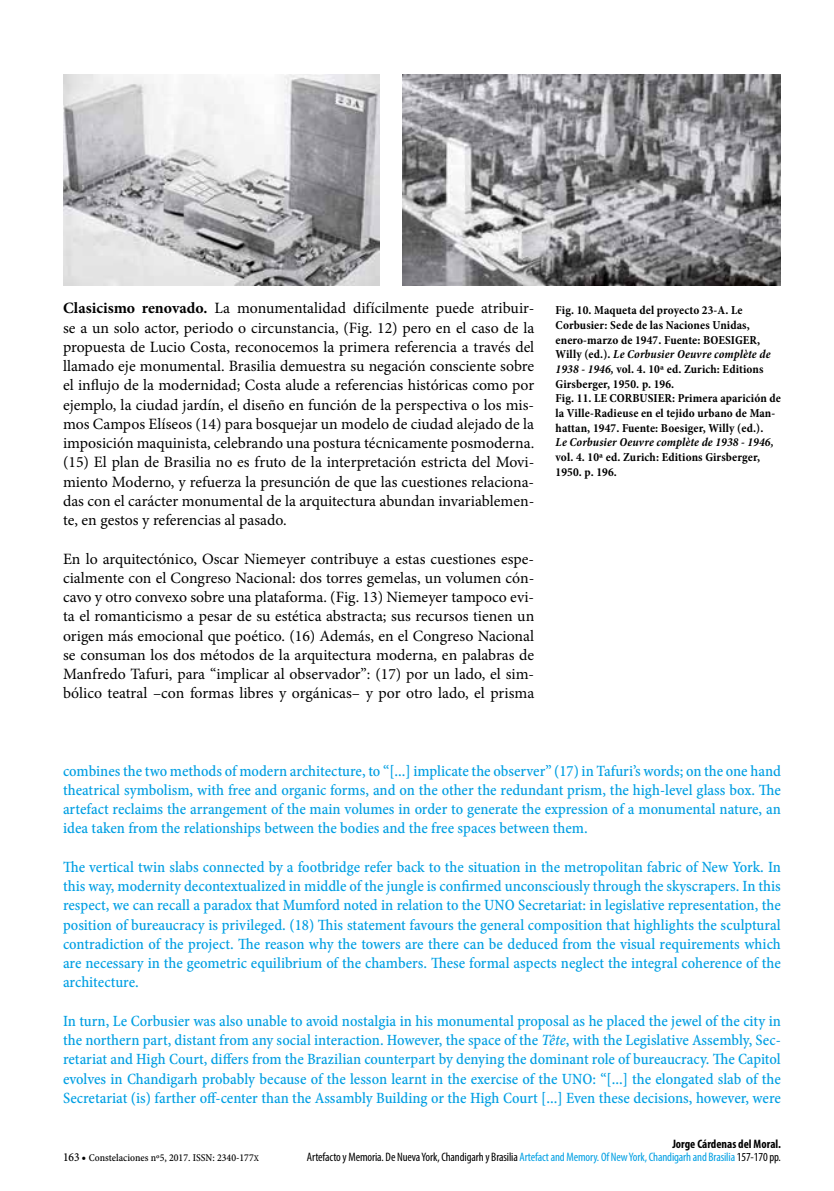
<style>
.page{position:relative;width:834px;height:1191px;background:#fff}
.page>*{position:absolute;margin:0;border:0;box-sizing:border-box;transform-origin:0 0}
.t1{font:15.75px/19.2px "Minion Pro Medium Cn Capt";color:#009fe3;text-align:justify}
.t2{font:15.75px/19.2px "Minion Pro";color:#000;text-align:justify}
.t3{font:700 condensed 12.25px/14.7px "Minion Pro";letter-spacing:.01em;color:#000}
.t4{font:condensed 12.25px/13.1px "Myriad Pro";letter-spacing:-.01em;color:#000;text-align:right}
.t5{font:italic 700 condensed 12.25px "Minion Pro";letter-spacing:.01em;color:#000}
.t6{font:10.5px "Minion Pro Medium Cn Capt";color:#000}
.s1{font-weight:700}
.s2{font-style:italic}
.s3{font-family:"Minion Pro Medium Cn It Capt"}
.s4{color:#009fe3}
.s5{font-size:12.25px}
.s6{font-size:8.75px}
</style>
<div class="page">
<img style="left:63px;top:74px;width:316px;height:211px">
<img style="left:402px;top:74px;width:378px;height:211px">
<p class="t2" style="left:63px;top:299px;width:472px"><span class="s1">Clasicismo renovado.</span> La monumentalidad difícilmente puede atribuir&shy;se a un solo actor, periodo o circunstancia, (Fig. 12) pero en el caso de la propuesta de Lucio Costa, reconocemos la primera referencia a través del llamado eje monumental. Brasilia demuestra su negación consciente sobre el influjo de la modernidad; Costa alude a referencias históricas como por ejemplo, la ciudad jardín, el diseño en función de la perspectiva o los mis&shy;mos Campos Elíseos (14) para bosquejar un modelo de ciudad alejado de la imposición maquinista, celebrando una postura técnicamente posmoderna. (15) El plan de Brasilia no es fruto de la interpretación estricta del Movi&shy;miento Moderno, y refuerza la presunción de que las cuestiones relaciona&shy;das con el carácter monumental de la arquitectura abundan invariablemen&shy;te, en gestos y referencias al pasado.</p>
<p class="t2" style="left:63px;top:549px;width:472px">En lo arquitectónico, Oscar Niemeyer contribuye a estas cuestiones espe&shy;cialmente con el Congreso Nacional: dos torres gemelas, un volumen cón&shy;cavo y otro convexo sobre una plataforma. (Fig. 13) Niemeyer tampoco evi&shy;ta el romanticismo a pesar de su estética abstracta; sus recursos tienen un origen más emocional que poético. (16) Además, en el Congreso Nacional se consuman los dos métodos de la arquitectura moderna, en palabras de Manfredo Tafuri, para “implicar al observador”: (17) por un lado, el sim&shy;bólico teatral –con formas libres y orgánicas– y por otro lado, el prisma</p>
<p class="t3" style="left:555px;top:303px;width:227px">Fig. 10. Maqueta del proyecto 23-A. Le Corbusier: Sede de las Naciones Unidas, enero-marzo de 1947. Fuente: BOESIGER, Willy (ed.). <span class="s2">Le Corbusier Oeuvre complète de 1938 - 1946,</span> vol. 4. 10ª ed. Zurich: Editions Girsberger, 1950. p. 196.<br>Fig. 11. LE CORBUSIER: Primera aparición de la Ville-Radieuse en el tejido urbano de Man&shy;hattan, 1947. Fuente: Boesiger, Willy (ed.).</p>
<p class="t5" style="left:555px;top:434px;width:219px">Le Corbusier Oeuvre complète de 1938 - 1946,</p>
<p class="t3" style="left:555px;top:450px;width:206px">vol. 4. 10ª ed. Zurich: Editions Girsberger,<br>1950. p. 196.</p>
<p class="t1" style="left:63px;top:761px;width:719px">combines the two methods of modern architecture, to “[...] implicate the observer” (17) in Tafuri’s words; on the one hand theatrical symbolism, with free and organic forms, and on the other the redundant prism, the high-level glass box. The artefact reclaims the arrangement of the main volumes in order to generate the expression of a monumental nature, an idea taken from the relationships between the bodies and the free spaces between them.</p>
<p class="t1" style="left:63px;top:857px;width:719px">The vertical twin slabs connected by a footbridge refer back to the situation in the metropolitan fabric of New York. In this way, modernity decontextualized in middle of the jungle is confirmed unconsciously through the skyscrapers. In this respect, we can recall a paradox that Mumford noted in relation to the UNO Secretariat: in legislative representation, the position of bureaucracy is privileged. (18) This statement favours the general composition that highlights the sculptural contradiction of the project. The reason why the towers are there can be deduced from the visual requirements which are necessary in the geometric equilibrium of the chambers. These formal aspects neglect the integral coherence of the architecture.</p>
<p class="t1" style="left:63px;top:1011px;width:719px">In turn, Le Corbusier was also unable to avoid nostalgia in his monumental proposal as he placed the jewel of the city in the northern part, distant from any social interaction. However, the space of the <span class="s3">Tête</span>, with the Legislative Assembly, Sec&shy;retariat and High Court, differs from the Brazilian counterpart by denying the dominant role of bureaucracy. The Capitol evolves in Chandigarh probably because of the lesson learnt in the exercise of the UNO: “[...] the elongated slab of the Secretariat (is) farther off-center than the Assambly Building or the High Court [...] Even these decisions, however, were</p>
<p class="t4" style="left:307px;top:1137px;width:475px"><span class="s1">Jorge Cárdenas del Moral.<br></span>Artefacto y Memoria. De Nueva York, Chandigarh y Brasilia <span class="s4">Artefact and Memory. Of New York, Chandigarh and Brasilia</span> 157-170 pp.</p>
<p class="t6" style="left:63px;top:1150px;width:197px"><span class="s5">163 •</span> Constelaciones nº5, 2017. ISSN: 2340-177<span class="s6">X</span></p>
</div>
